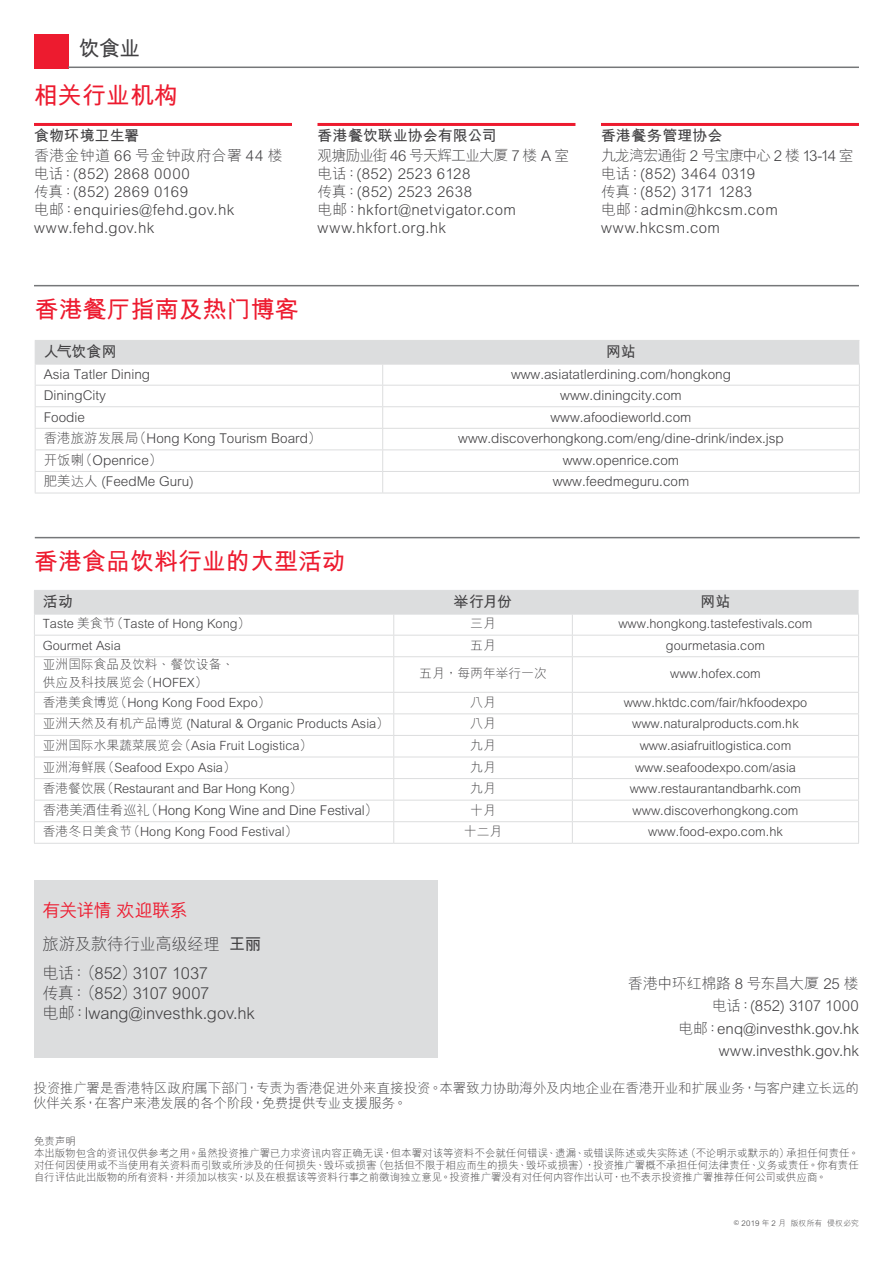
<style>
.page{position:relative;width:893px;height:1263px;background:#fff}
.page>*{position:absolute;margin:0;border:0;box-sizing:border-box;transform-origin:0 0}
.t1{font:700 24px "M Hei HKS";color:#ed1b2f}
.t2{font:700 21px "M Hei HKS";color:#414042}
.t3{font:500 18px "M Hei HKS";letter-spacing:-.04em;color:#ed1b2f}
.t4{font:300 16.5px/28.7px "M Hei HKS";letter-spacing:-.015em;color:#414042}
.t5{font:300 15px/18px "M Hei HKS";letter-spacing:.02em;color:#414042}
.t6{font:300 15px/22.2px "M Hei HKS";letter-spacing:-.005em;color:#414042;text-align:right}
.t7{font:700 15px "M Hei HKS";color:#414042}
.t8{font:300 13.5px/15px "M Hei HKS";color:#414042}
.t9{font:300 12.75px/18px "M Hei HKS";color:#414042}
.t10{font:300 10.5px/12px "M Hei HKS";letter-spacing:-.005em;color:#414042}
.t11{font:300 7.8px "M Hei HKS";letter-spacing:.015em;color:#414042}
.s1{font-weight:700}
.s2{font-family:"Core Sans C 35";font-size:6.75px}
</style>
<div class="page">
<div style="left:34px;top:34px;width:34px;height:34px;background:#ed1b2f"></div>
<hr style="left:68px;top:67px;width:791px;height:1px;background:#757779">
<hr style="left:34px;top:123px;width:258px;height:3px;background:#ed1b2f">
<hr style="left:317px;top:123px;width:258px;height:3px;background:#ed1b2f">
<hr style="left:601px;top:123px;width:258px;height:3px;background:#ed1b2f">
<hr style="left:34px;top:285px;width:825px;height:1px;background:#757779">
<hr style="left:34px;top:656px;width:360px;height:1px;background:#dcddde">
<hr style="left:34px;top:657px;width:1px;height:35px;background:#dcddde">
<hr style="left:394px;top:656px;width:178px;height:1px;background:#dcddde">
<hr style="left:572px;top:656px;width:287px;height:1px;background:#dcddde">
<hr style="left:858px;top:657px;width:1px;height:35px;background:#dcddde">
<hr style="left:34px;top:692px;width:360px;height:1px;background:#dcddde">
<hr style="left:394px;top:692px;width:178px;height:1px;background:#dcddde">
<hr style="left:572px;top:692px;width:287px;height:1px;background:#dcddde">
<hr style="left:34px;top:713px;width:360px;height:1px;background:#dcddde">
<hr style="left:394px;top:713px;width:178px;height:1px;background:#dcddde">
<hr style="left:572px;top:713px;width:287px;height:1px;background:#dcddde">
<hr style="left:34px;top:735px;width:360px;height:1px;background:#dcddde">
<hr style="left:394px;top:735px;width:178px;height:1px;background:#dcddde">
<hr style="left:572px;top:735px;width:287px;height:1px;background:#dcddde">
<hr style="left:34px;top:757px;width:360px;height:1px;background:#dcddde">
<hr style="left:394px;top:757px;width:178px;height:1px;background:#dcddde">
<hr style="left:572px;top:757px;width:287px;height:1px;background:#dcddde">
<hr style="left:34px;top:821px;width:360px;height:1px;background:#dcddde">
<hr style="left:394px;top:821px;width:178px;height:1px;background:#dcddde">
<hr style="left:572px;top:821px;width:287px;height:1px;background:#dcddde">
<hr style="left:34px;top:843px;width:360px;height:1px;background:#dcddde">
<hr style="left:394px;top:843px;width:178px;height:1px;background:#dcddde">
<hr style="left:572px;top:843px;width:287px;height:1px;background:#dcddde">
<svg style="left:34px;top:590px;width:825px;height:66px"></svg>
<hr style="left:393px;top:657px;width:1px;height:35px;background:#dcddde">
<hr style="left:572px;top:657px;width:1px;height:35px;background:#dcddde">
<hr style="left:34px;top:614px;width:360px;height:1px;background:#dcddde">
<hr style="left:34px;top:635px;width:360px;height:1px;background:#dcddde">
<hr style="left:394px;top:614px;width:178px;height:1px;background:#dcddde">
<hr style="left:394px;top:635px;width:178px;height:1px;background:#dcddde">
<hr style="left:572px;top:614px;width:287px;height:1px;background:#dcddde">
<hr style="left:572px;top:635px;width:287px;height:1px;background:#dcddde">
<hr style="left:34px;top:778px;width:360px;height:1px;background:#dcddde">
<svg style="left:34px;top:693px;width:1px;height:150px"></svg>
<hr style="left:394px;top:778px;width:178px;height:1px;background:#dcddde">
<svg style="left:393px;top:693px;width:1px;height:150px"></svg>
<hr style="left:572px;top:778px;width:287px;height:1px;background:#dcddde">
<svg style="left:572px;top:693px;width:1px;height:150px"></svg>
<svg style="left:858px;top:693px;width:1px;height:150px"></svg>
<hr style="left:34px;top:800px;width:360px;height:1px;background:#dcddde">
<hr style="left:394px;top:800px;width:178px;height:1px;background:#dcddde">
<hr style="left:572px;top:800px;width:287px;height:1px;background:#dcddde">
<hr style="left:35px;top:493px;width:348px;height:1px;background:#dcddde">
<hr style="left:383px;top:493px;width:477px;height:1px;background:#dcddde">
<svg style="left:35px;top:340px;width:825px;height:153px"></svg>
<hr style="left:35px;top:364px;width:348px;height:1px;background:#dcddde">
<hr style="left:35px;top:385px;width:348px;height:1px;background:#dcddde">
<hr style="left:383px;top:364px;width:477px;height:1px;background:#dcddde">
<hr style="left:383px;top:385px;width:477px;height:1px;background:#dcddde">
<hr style="left:35px;top:537px;width:825px;height:1px;background:#757779">
<div style="left:34px;top:881px;width:404px;height:177px;background:#dcddde"></div>
<h2 class="t2" style="left:79px;top:33px;width:63px">飲食業</h2>
<h1 class="t1" style="left:34px;top:78px;width:146px">相關行業機構</h1>
<p class="t7" style="left:34px;top:125px;width:107px">食物環境衛生署</p>
<p class="t5" style="left:34px;top:146px;width:250px">香港金鐘道 66 號金鐘政府合署 44 樓電話：(852) 2868 0000<br>傳真：(852) 2869 0169<br>電郵：enquiries@fehd.gov.hk www.fehd.gov.hk</p>
<p class="t7" style="left:317px;top:125px;width:180px">香港餐飲聯業協會有限公司</p>
<p class="t5" style="left:317px;top:146px;width:253px">觀塘勵業街 46 號天輝工業大廈 7 樓 A 室電話：(852) 2523 6128<br>傳真：(852) 2523 2638<br>電郵：hkfort@netvigator.com www.hkfort.org.hk</p>
<p class="t7" style="left:601px;top:125px;width:123px">香港餐務管理協會</p>
<p class="t5" style="left:601px;top:146px;width:254px">九龍灣宏通街 2 號寶康中心 2 樓 13-14 室電話：(852) 3464 0319<br>傳真：(852) 3171 1283<br>電郵：admin@hkcsm.com www.hkcsm.com</p>
<h1 class="t1" style="left:35px;top:292px;width:265px">香港餐廳指南及熱門博客</h1>
<p class="t7" style="left:44px;top:340px;width:75px">人氣飲食網</p>
<p class="t7" style="left:606px;top:340px;width:31px">網站</p>
<p class="t8" style="left:44px;top:366px;width:108px">Asia Tatler Dining</p>
<p class="t8" style="left:511px;top:366px;width:221px">www.asiatatlerdining.com/hongkong</p>
<p class="t8" style="left:44px;top:387px;width:64px">DiningCity</p>
<p class="t8" style="left:560px;top:387px;width:123px">www.diningcity.com</p>
<p class="t8" style="left:44px;top:408px;width:43px">Foodie</p>
<p class="t8" style="left:550px;top:408px;width:143px">www.afoodieworld.com</p>
<p class="t8" style="left:44px;top:430px;width:279px">香港旅遊發展局（Hong Kong Tourism Board）</p>
<p class="t8" style="left:458px;top:430px;width:327px">www.discoverhongkong.com/eng/dine-drink/index.jsp</p>
<p class="t8" style="left:44px;top:452px;width:120px">開飯喇（Openrice）</p>
<p class="t8" style="left:563px;top:452px;width:118px">www.openrice.com</p>
<p class="t8" style="left:44px;top:473px;width:152px">肥美達人 (FeedMe Guru)</p>
<p class="t8" style="left:553px;top:473px;width:138px">www.feedmeguru.com</p>
<h1 class="t1" style="left:34px;top:544px;width:313px">香港食品飲料行業的大型活動</h1>
<p class="t7" style="left:43px;top:590px;width:32px">活動</p>
<p class="t7" style="left:454px;top:590px;width:60px">舉行月份</p>
<p class="t7" style="left:701px;top:590px;width:31px">網站</p>
<p class="t9" style="left:43px;top:614px;width:209px">Taste 美食節（Taste of Hong Kong）</p>
<p class="t9" style="left:470px;top:614px;width:27px">三月</p>
<p class="t9" style="left:618px;top:614px;width:196px">www.hongkong.tastefestivals.com</p>
<p class="t9" style="left:43px;top:635px;width:79px">Gourmet Asia</p>
<p class="t9" style="left:470px;top:635px;width:27px">五月</p>
<p class="t9" style="left:666px;top:635px;width:101px">gourmetasia.com</p>
<p class="t9" style="left:43px;top:655px;width:193px">亞洲國際食品及飲料、餐飲設備、供應及科技展覽會（HOFEX）</p>
<p class="t9" style="left:419px;top:664px;width:129px">五月，每兩年舉行一次</p>
<p class="t9" style="left:670px;top:664px;width:92px">www.hofex.com</p>
<p class="t9" style="left:43px;top:693px;width:229px">香港美食博覽（Hong Kong Food Expo）</p>
<p class="t9" style="left:470px;top:693px;width:27px">八月</p>
<p class="t9" style="left:624px;top:693px;width:185px">www.hktdc.com/fair/hkfoodexpo</p>
<p class="t9" style="left:43px;top:714px;width:348px">亞洲天然及有機產品博覽 (Natural &amp; Organic Products Asia）</p>
<p class="t9" style="left:470px;top:714px;width:27px">八月</p>
<p class="t9" style="left:632px;top:714px;width:168px">www.naturalproducts.com.hk</p>
<p class="t9" style="left:43px;top:736px;width:271px">亞洲國際水果蔬菜展覽會（Asia Fruit Logistica）</p>
<p class="t9" style="left:470px;top:736px;width:27px">九月</p>
<p class="t9" style="left:640px;top:736px;width:153px">www.asiafruitlogistica.com</p>
<p class="t9" style="left:43px;top:757px;width:194px">亞洲海鮮展（Seafood Expo Asia）</p>
<p class="t9" style="left:470px;top:757px;width:27px">九月</p>
<p class="t9" style="left:635px;top:757px;width:162px">www.seafoodexpo.com/asia</p>
<p class="t9" style="left:43px;top:779px;width:261px">香港餐飲展（Restaurant and Bar Hong Kong）</p>
<p class="t9" style="left:470px;top:779px;width:27px">九月</p>
<p class="t9" style="left:630px;top:779px;width:173px">www.restaurantandbarhk.com</p>
<p class="t8" style="left:43px;top:802px;width:337px">香港美酒佳餚巡禮（Hong Kong Wine and Dine Festival）</p>
<p class="t9" style="left:470px;top:800px;width:27px">十月</p>
<p class="t9" style="left:633px;top:800px;width:167px">www.discoverhongkong.com</p>
<p class="t9" style="left:43px;top:822px;width:256px">香港冬日美食節（Hong Kong Food Festival）</p>
<p class="t9" style="left:464px;top:822px;width:40px">十二月</p>
<p class="t9" style="left:648px;top:822px;width:136px">www.food-expo.com.hk</p>
<h3 class="t3" style="left:43px;top:897px;width:147px">有關詳情 歡迎聯繫</h3>
<p class="t4" style="left:43px;top:929px;width:220px">旅遊及款待行業高級經理 <span class="s1">王麗</span>電話：（852）3107 1037</p>
<p class="t4" style="left:43px;top:982px;width:214px;line-height:20.1px">傳真：（852）3107 9007<br>電郵：lwang@investhk.gov.hk</p>
<p class="t6" style="left:628px;top:972px;width:232px">香港中環紅棉路 8 號東昌大廈 25 樓電話：(852) 3107 1000<br>電郵：enq@investhk.gov.hk www.investhk.gov.hk</p>
<p class="t8" style="left:34px;top:1080px;width:827px">投資推廣署是香港特區政府屬下部門，專責為香港促進外來直接投資。本署致力協助海外及內地企業在香港開業和擴展業務，與客戶建立長遠的伙伴關係，在客戶來港發展的各個階段，免費提供專業支援服務。</p>
<p class="t10" style="left:34px;top:1135px;width:826px">免責聲明<br>本出版物包含的資訊僅供參考之用。雖然投資推廣署已力求資訊內容正確無誤，但本署對該等資料不會就任何錯誤、遺漏、或錯誤陳述或失實陳述（不論明示或默示的）承擔任何責任。對任何因使用或不當使用有關資料而引致或所涉及的任何損失、毀壞或損害（包括但不限於相應而生的損失、毀壞或損害），投資推廣署概不承擔任何法律責任、義務或責任。你有責任自行評估此出版物的所有資料，並須加以核實，以及在根據該等資料行事之前徵詢獨立意見。投資推廣署沒有對任何內容作出認可，也不表示投資推廣署推薦任何公司或供應商。</p>
<p class="t11" style="left:734px;top:1217px;width:127px"><span class="s2">©</span> 2019 年 2 月 版權所有 侵權必究</p>
</div>
